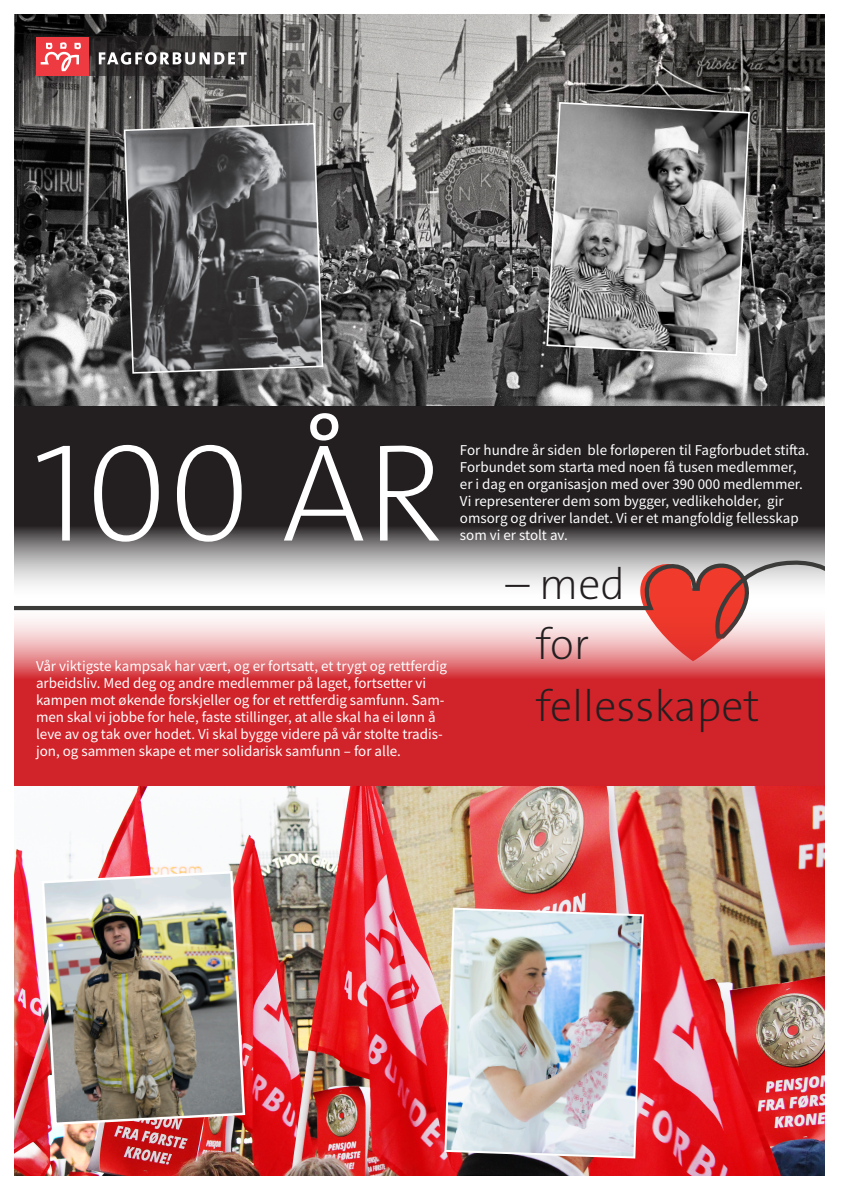
<style>
.page{position:relative;width:842px;height:1191px;background:#fff}
.page>*{position:absolute;margin:0;border:0;box-sizing:border-box;transform-origin:0 0}
.t1{font:200 140px "The Sans C4 s";color:#fff}
.t2{font:200 44px "The Sans C4 s";color:#231f20}
.t3{font:15px/17px "Source Sans Pro";color:#fff}
</style>
<div class="page">
<img style="left:14px;top:14px;width:811px;height:392px">
<svg style="left:14px;top:406px;width:811px;height:145px;background:#2d2a2b"></svg>
<img style="left:15px;top:785px;width:810px;height:390px">
<svg style="left:545px;top:101px;width:206px;height:256px;background:#909090"></svg>
<svg style="left:622px;top:548px;width:128px;height:3px"></svg>
<svg style="left:14px;top:551px;width:811px;height:51px"></svg>
<svg style="left:14px;top:602px;width:811px;height:183px;background:#d9595d"></svg>
<svg style="left:36px;top:37px;width:216px;height:39px;background:#363131"></svg>
<div style="left:36px;top:37px;width:53px;height:38px;background:#ee3a41"></div>
<svg style="left:99px;top:52px;width:148px;height:13px"></svg>
<svg style="left:41px;top:42px;width:40px;height:29px"></svg>
<svg style="left:123px;top:122px;width:201px;height:252px;background:#5d5d5f"></svg>
<img style="left:443px;top:906px;width:202px;height:253px">
<img style="left:40px;top:869px;width:206px;height:257px">
<h1 class="t1" style="left:34px;top:403px;width:412px">100 ÅR</h1>
<p class="t3" style="left:36px;top:657px;width:412px">Vår viktigste kampsak har vært, og er fortsatt, et trygt og rettferdig arbeidsliv. Med deg og andre medlemmer på laget, fortsetter vi kampen mot økende forskjeller og for et rettferdig samfunn. Sam&shy;men skal vi jobbe for hele, faste stillinger, at alle skal ha ei lønn å leve av og tak over hodet. Vi skal bygge videre på vår stolte tradis&shy;jon, og sammen skape et mer solidarisk samfunn – for alle.</p>
<p class="t3" style="left:460px;top:442px;width:351px">For hundre år siden ble forløperen til Fagforbudet stifta.<br>Forbundet som starta med noen få tusen medlemmer, er i dag en organisasjon med over 390 000 medlemmer.<br>Vi representerer dem som bygger, vedlikeholder, gir omsorg og driver landet. Vi er et mangfoldig fellesskap som vi er stolt av.</p>
<p class="t2" style="left:505px;top:556px;width:121px">– med</p>
<p class="t2" style="left:536px;top:616px;width:55px">for</p>
<p class="t2" style="left:536px;top:678px;width:225px">fellesskapet</p>
</div>
